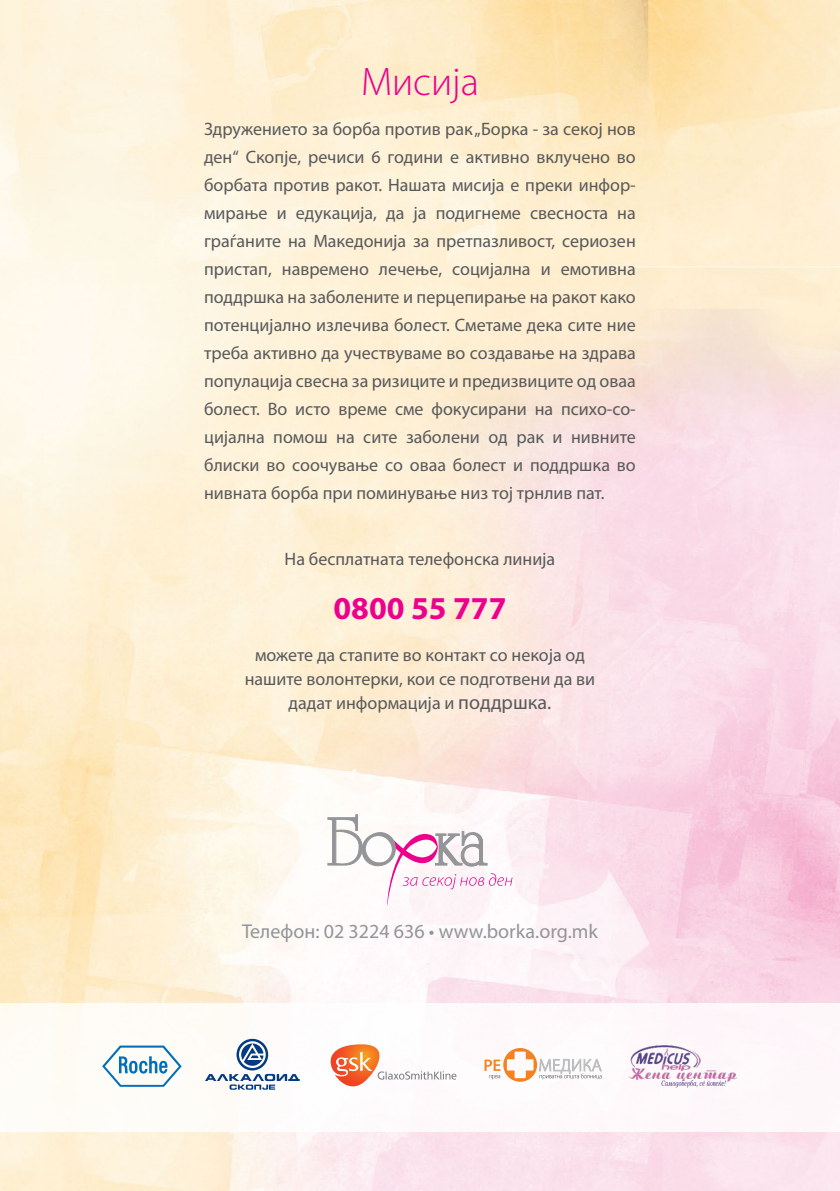
<style>
.page{position:relative;width:840px;height:1191px;background:#fff}
.page>*{position:absolute;margin:0;border:0;box-sizing:border-box;transform-origin:0 0}
.t1{font:300 40px "Myriad Pro";color:#ec008c}
.t2{font:700 32px "Myriad Pro";color:#ec008c}
.t3{font:20px "Myriad Pro";color:#939598}
.t4{font:18px/28px "Myriad Pro";color:#58595b;text-align:justify}
.s1{font-size:20px}
</style>
<div class="page">
<svg style="left:327px;top:814px;width:185px;height:92px"></svg>
<svg style="left:102px;top:1045px;width:79px;height:41px"></svg>
<svg style="left:484px;top:1048px;width:117px;height:33px"></svg>
<svg style="left:330px;top:1044px;width:126px;height:43px"></svg>
<img style="left:629px;top:1045px;width:108px;height:42px">
<svg style="left:205px;top:1038px;width:94px;height:51px"></svg>
<h1 class="t1" style="left:361px;top:59px;width:119px">Мисија</h1>
<p class="t4" style="left:204px;top:115px;width:433px">Здружението за борба против рак „Борка - за секој нов ден“ Скопје, речиси 6 години е активно вклучено во борбата против ракот. Нашата мисија е преки инфор&shy;мирање и едукација, да ја подигнеме свесноста на граѓаните на Македонија за претпазливост, сериозен пристап, навремено лечење, социјална и емотивна поддршка на заболените и перцепирање на ракот како потенцијално излечива болест. Сметаме дека сите ние треба активно да учествуваме во создавање на здрава популација свесна за ризиците и предизвиците од оваа болест. Во исто време сме фокусирани на психо-со&shy;цијална помош на сите заболени од рак и нивните блиски во соочување со оваа болест и поддршка во нивната борба при поминување низ тој трнлив пат.</p>
<p class="t4" style="left:284px;top:545px;width:272px">На бесплатната телефонска линија</p>
<h2 class="t2" style="left:333px;top:590px;width:174px">0800 55 777</h2>
<p class="t4" style="left:244px;top:643px;width:352px;line-height:24px;text-align:center">можете да стапите во контакт со некоја од нашите волонтерки, кои се подготвени да ви дадат информација и <span class="s1">поддршка.</span></p>
<p class="t3" style="left:242px;top:920px;width:357px">Телефон: 02 3224 636 • www.borka.org.mk</p>
</div>
